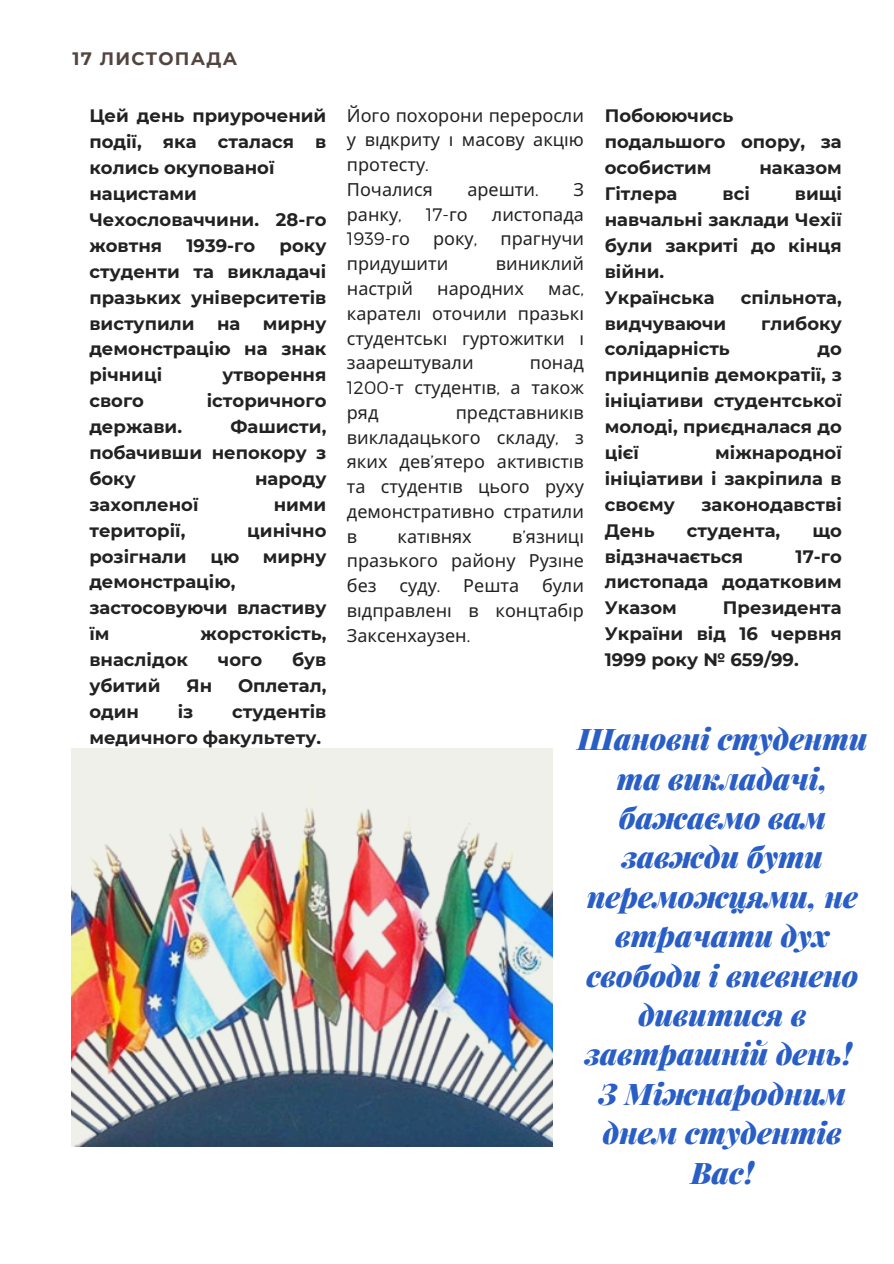
<style>
.page{position:relative;width:894px;height:1264px;background:#fff}
.page>*{position:absolute;margin:0;border:0;box-sizing:border-box;transform-origin:0 0}
.t1{font:italic 900 29.85px/39.3px "Playfair Display";color:#295ec6;text-align:center}
.t2{font:700 18px/25.8px "Montserrat";color:#222;text-align:justify}
.t3{font:18px/24.8px "Noto Sans";color:#222;text-align:justify}
.t4{font:300 18px "Montserrat";color:#222}
.t5{font:700 18px "Montserrat";letter-spacing:.07em;color:#544441}
.s1{font-family:"Montserrat";font-weight:300}
.s2{font-family:"Noto Sans";font-weight:400}
</style>
<div class="page">
<img style="left:71px;top:748px;width:481px;height:398px">
<h2 class="t5" style="left:73px;top:48px;width:166px">17 ЛИСТОПАДА</h2>
<h3 class="t2" style="left:89px;top:103px;width:238px;text-align:left">Цей день приурочений події, яка сталася в колись окупованої нацистами<br>Чехословаччини. 28-го жовтня</h3>
<h3 class="t2" style="left:186px;top:232px;width:70px">1939-го</h3>
<h3 class="t2" style="left:89px;top:232px;width:238px;text-indent:190px">року студенти та викладачі празьких університетів виступили на мирну демонстрацію на знак річниці</h3>
<h3 class="t2" style="left:222px;top:362px;width:106px">утворення</h3>
<h3 class="t2" style="left:89px;top:388px;width:56px">свого</h3>
<h3 class="t2" style="left:207px;top:388px;width:121px">історичного</h3>
<h3 class="t2" style="left:89px;top:414px;width:94px">держави.</h3>
<h3 class="t2" style="left:89px;top:414px;width:238px;text-indent:141px">Фашисти, побачивши непокору з боку</h3>
<h3 class="t2" style="left:255px;top:465px;width:73px">народу</h3>
<h3 class="t2" style="left:89px;top:491px;width:111px">захопленої</h3>
<h3 class="t2" style="left:273px;top:491px;width:54px">ними</h3>
<h3 class="t2" style="left:89px;top:517px;width:97px">території,</h3>
<h3 class="t2" style="left:247px;top:517px;width:81px">цинічно</h3>
<h3 class="t2" style="left:89px;top:543px;width:99px">розігнали</h3>
<h3 class="t2" style="left:210px;top:543px;width:30px">цю</h3>
<h3 class="t2" style="left:263px;top:543px;width:65px">мирну</h3>
<h3 class="t2" style="left:89px;top:569px;width:238px;text-align:left">демонстрацію, застосовуючи властиву їм</h3>
<h3 class="t2" style="left:200px;top:621px;width:127px">жорстокість,</h3>
<h3 class="t2" style="left:89px;top:646px;width:100px">внаслідок</h3>
<h3 class="t2" style="left:218px;top:646px;width:46px">чого</h3>
<h3 class="t2" style="left:292px;top:646px;width:36px">був</h3>
<h3 class="t2" style="left:89px;top:672px;width:73px">убитий</h3>
<h3 class="t2" style="left:186px;top:672px;width:27px">Ян</h3>
<h3 class="t2" style="left:238px;top:672px;width:90px">Оплетал,</h3>
<h3 class="t2" style="left:89px;top:698px;width:51px">один</h3>
<h3 class="t2" style="left:178px;top:698px;width:17px">із</h3>
<h3 class="t2" style="left:89px;top:698px;width:238px;text-align:right">студентів<br>медичного факультету.</h3>
<p class="t3" style="left:347px;top:102px;width:238px">Його похорони переросли у відкриту і масову акці ю протесту<span class="s1">.</span></p>
<p class="t3" style="left:347px;top:177px;width:87px">Почалися</p>
<p class="t3" style="left:467px;top:177px;width:73px">арешти<span class="s1">.</span></p>
<p class="t3" style="left:573px;top:177px;width:12px">З</p>
<p class="t3" style="left:347px;top:201px;width:56px">ранку<span class="s1">,</span></p>
<p class="t4" style="left:426px;top:203px;width:43px">17-<span class="s2">го</span></p>
<p class="t3" style="left:492px;top:201px;width:93px">листопада</p>
<p class="t4" style="left:347px;top:227px;width:65px">1939-<span class="s2">го</span></p>
<p class="t3" style="left:433px;top:226px;width:46px">року<span class="s1">,</span></p>
<h3 class="t3" style="left:500px;top:226px;width:85px">прагнучи</h3>
<h3 class="t3" style="left:347px;top:251px;width:103px">придушити</h3>
<h3 class="t3" style="left:495px;top:251px;width:90px">виниклий</h3>
<h3 class="t3" style="left:347px;top:276px;width:68px">настрі й</h3>
<h3 class="t3" style="left:437px;top:276px;width:88px">народних</h3>
<h3 class="t3" style="left:347px;top:276px;width:238px;text-align:left;text-indent:201px">мас<span class="s1">, </span>карателі оточили празькі студентські гуртожитки і заарештували</h3>
<h3 class="t3" style="left:347px;top:350px;width:238px;text-indent:183px">понад <span class="s1">1200-</span>т студенті в<span class="s1">,</span> а також ряд</h3>
<h3 class="t3" style="left:347px;top:399px;width:238px;text-indent:109px">представникі в викладацького складу<span class="s1">,</span> з яких дев<span class="s1">’</span>ятеро активі сті в та студенті в цього руху демонстративно стратили в</h3>
<h3 class="t3" style="left:347px;top:523px;width:238px;text-align:left;text-indent:165px">в<span class="s1">’</span>язниці празького району Рузі не без</h3>
<h3 class="t3" style="left:397px;top:523px;width:76px">каті внях</h3>
<h3 class="t3" style="left:347px;top:573px;width:238px;text-indent:195px">були відправлені в концтабі р Заксенхаузен<span class="s1">.</span></h3>
<h3 class="t3" style="left:399px;top:573px;width:43px">суду<span class="s1">.</span></h3>
<h3 class="t3" style="left:463px;top:573px;width:57px">Решта</h3>
<h1 class="t2" style="left:604px;top:103px;width:238px;text-align:left">Побоюючись подальшого опору, за особистим</h1>
<h1 class="t2" style="left:759px;top:155px;width:84px">наказом</h1>
<h1 class="t2" style="left:604px;top:181px;width:238px;text-align:left;text-indent:190px">вищі навчальні заклади Чехії були закриті до кінця війни.<br>Українська</h1>
<h1 class="t2" style="left:604px;top:181px;width:74px">Гітлера</h1>
<h1 class="t2" style="left:722px;top:181px;width:29px">всі</h1>
<h1 class="t2" style="left:740px;top:284px;width:102px">спільнота,</h1>
<h1 class="t2" style="left:604px;top:310px;width:123px">видчуваючи</h1>
<h1 class="t2" style="left:761px;top:310px;width:82px">глибоку</h1>
<h1 class="t2" style="left:604px;top:336px;width:127px">солідарність</h1>
<h1 class="t2" style="left:604px;top:336px;width:238px;text-indent:212px">до принципів демократії, з ініціативи студентської молоді, приєдналася до цієї</h1>
<h1 class="t2" style="left:604px;top:439px;width:238px;text-indent:110px">міжнародної ініціативи і закріпила в своєму</h1>
<h1 class="t2" style="left:701px;top:491px;width:142px">законодавстві</h1>
<h1 class="t2" style="left:604px;top:517px;width:51px">День</h1>
<h1 class="t2" style="left:686px;top:517px;width:95px">студента,</h1>
<h1 class="t2" style="left:812px;top:517px;width:31px">що</h1>
<h1 class="t2" style="left:604px;top:543px;width:140px">відзначається</h1>
<h1 class="t2" style="left:604px;top:543px;width:238px;text-indent:191px">17-го листопада додатковим Указом</h1>
<h1 class="t2" style="left:604px;top:595px;width:238px;text-indent:118px">Президента України від 16 червня 1999 року № 659/99.</h1>
<h1 class="t1" style="left:577px;top:718px;width:291px">Шановні студенти та викладачі, бажаємо вам завжди бути переможцями, не втрачати дух свободи і впевнено дивитися в завтрашній день!<br>З Міжнародним днем студентів<br>Вас!</h1>
</div>
